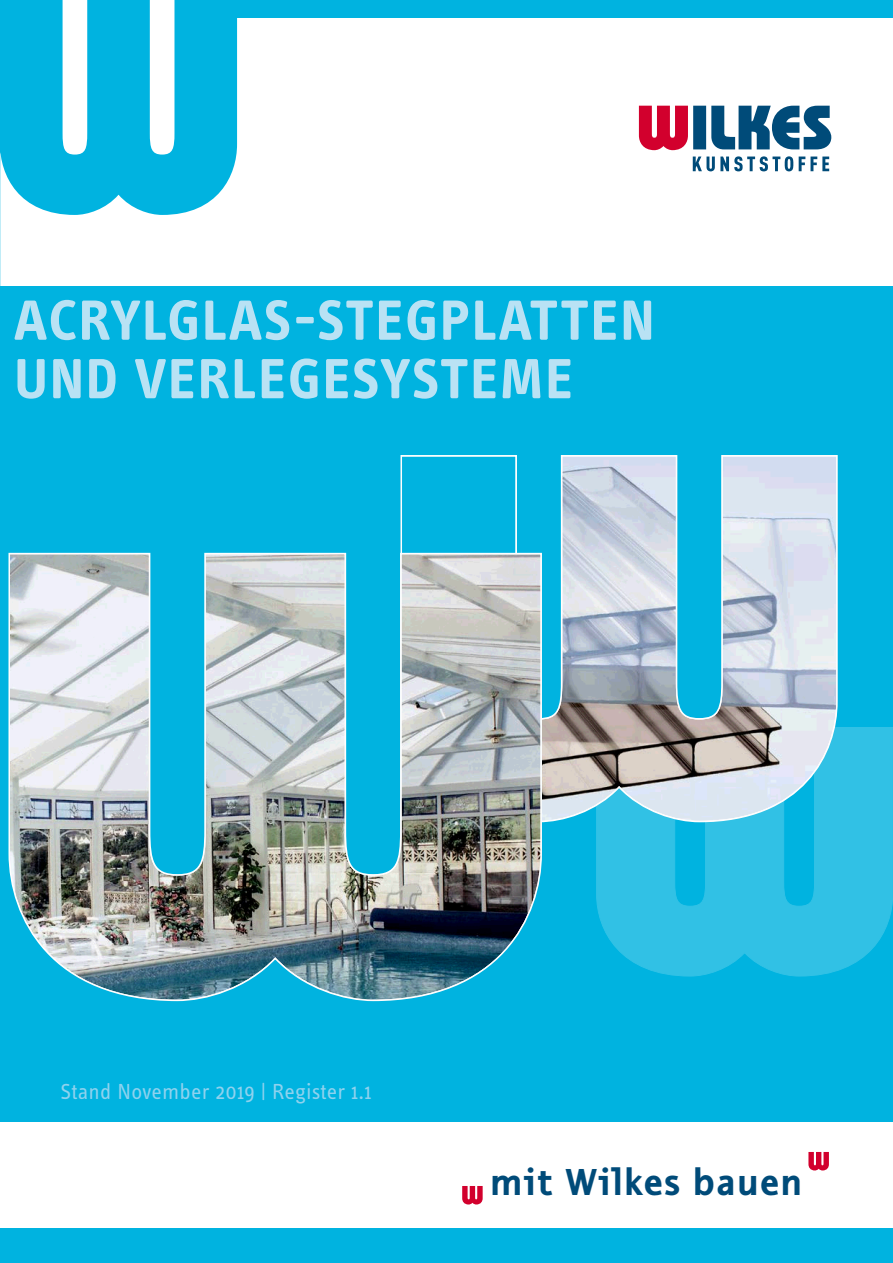
<style>
.page{position:relative;width:893px;height:1263px;background:#fff}
.page>*{position:absolute;margin:0;border:0;box-sizing:border-box;transform-origin:0 0}
.t1{font:700 58.5px/58.5px "Info Text OT";letter-spacing:.03em;color:#b9e2f4}
.t2{font:700 39px "Thordis Sans EF";letter-spacing:.02em;color:#004b79}
.t3{font:22.5px "Info Text OT";letter-spacing:.01em;color:#8fd2ee}
</style>
<div class="page">
<div style="left:0;top:286px;width:893px;height:835px;background:#00b3e0"></div>
<div style="left:231px;top:0;width:662px;height:17px;background:#00b3e0"></div>
<svg style="left:0;top:0;width:237px;height:215px;fill:#00b3e0"></svg>
<svg style="left:693px;top:156px;width:136px;height:15px"></svg>
<svg style="left:639px;top:106px;width:192px;height:44px"></svg>
<svg style="left:462px;top:1186px;width:21px;height:18px"></svg>
<svg style="left:808px;top:1152px;width:21px;height:18px"></svg>
<div style="left:0;top:1229px;width:893px;height:34px;background:#00b3e0"></div>
<svg style="left:596px;top:727px;width:297px;height:250px"></svg>
<svg style="left:400px;top:455px;width:438px;height:368px"></svg>
<img style="left:8px;top:552px;width:535px;height:450px">
<p class="t1" style="left:14px;top:290px;width:642px">ACRYLGLAS-STEGPLATTEN<br>UND VERLEGESYSTEME</p>
<p class="t3" style="left:61px;top:1078px;width:313px">Stand November 2019 | Register 1.1</p>
<p class="t2" style="left:490px;top:1160px;width:314px">mit Wilkes bauen</p>
</div>
